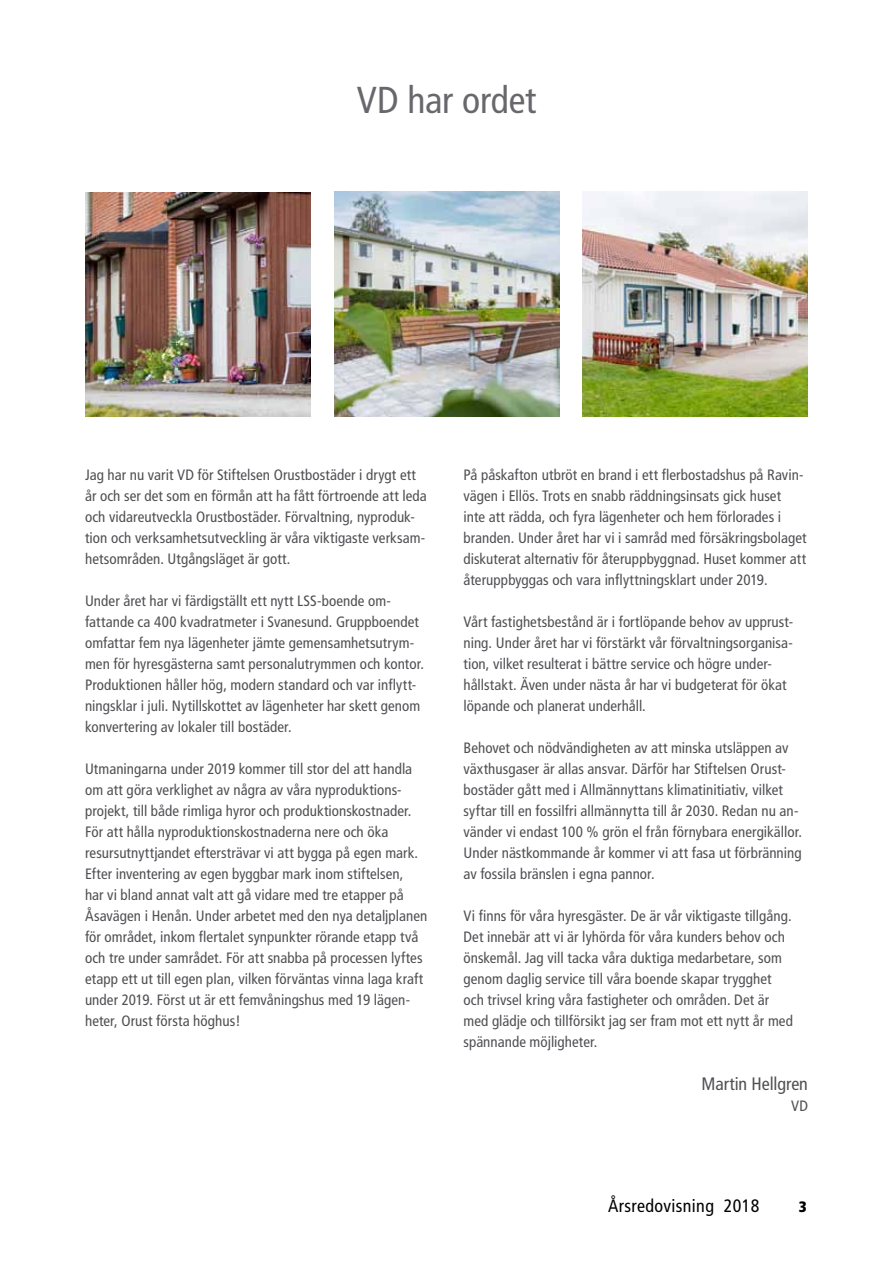
<style>
.page{position:relative;width:893px;height:1263px;background:#fff}
.page>*{position:absolute;margin:0;border:0;box-sizing:border-box;transform-origin:0 0}
.t1{font:condensed 37.5px "Frutiger";letter-spacing:-.01em;color:#68676c}
.t2{font:condensed 18px "Frutiger";letter-spacing:.02em;color:#000}
.t3{font:condensed 18px "Frutiger";letter-spacing:-.005em;color:#504f53}
.t4{font:condensed 15px/21px "Frutiger";letter-spacing:.005em;color:#504f53}
.t5{font:900 condensed 15px "Frutiger";color:#000}
</style>
<div class="page">
<img style="left:85px;top:193px;width:225px;height:224px">
<img style="left:583px;top:191px;width:225px;height:226px">
<img style="left:334px;top:191px;width:225px;height:226px">
<h1 class="t1" style="left:357px;top:78px;width:181px">VD har ordet</h1>
<p class="t4" style="left:85px;top:464px;width:343px">Jag har nu varit VD för Stiftelsen Orustbostäder i drygt ett år och ser det som en förmån att ha fått förtroende att leda och vidareutveckla Orustbostäder. Förvaltning, nyproduk&shy;tion och verksamhetsutveckling är våra viktigaste verksam&shy;hetsområden. Utgångsläget är gott.</p>
<p class="t4" style="left:85px;top:590px;width:341px">Under året har vi färdigställt ett nytt LSS-boende om&shy;fattande ca 400 kvadratmeter i Svanesund. Gruppboendet omfattar fem nya lägenheter jämte gemensamhetsutrym&shy;men för hyresgästerna samt personalutrymmen och kontor.<br>Produktionen håller hög, modern standard och var inflytt&shy;ningsklar i juli. Nytillskottet av lägenheter har skett genom konvertering av lokaler till bostäder.</p>
<p class="t4" style="left:85px;top:758px;width:344px">Utmaningarna under 2019 kommer till stor del att handla om att göra verklighet av några av våra nyproduktions&shy;projekt, till både rimliga hyror och produktionskostnader.<br>För att hålla nyproduktionskostnaderna nere och öka resursutnyttjandet eftersträvar vi att bygga på egen mark.<br>Efter inventering av egen byggbar mark inom stiftelsen,<br>har vi bland annat valt att gå vidare med tre etapper på Åsavägen i Henån. Under arbetet med den nya detaljplanen för området, inkom flertalet synpunkter rörande etapp två och tre under samrådet. För att snabba på processen lyftes etapp ett ut till egen plan, vilken förväntas vinna laga kraft under 2019. Först ut är ett femvåningshus med 19 lägen&shy;heter, Orust första höghus!</p>
<p class="t4" style="left:463px;top:464px;width:344px">På påskafton utbröt en brand i ett flerbostadshus på Ravin&shy;vägen i Ellös. Trots en snabb räddningsinsats gick huset inte att rädda, och fyra lägenheter och hem förlorades i branden. Under året har vi i samråd med försäkringsbolaget diskuterat alternativ för återuppbyggnad. Huset kommer att återuppbyggas och vara inflyttningsklart under 2019.</p>
<p class="t4" style="left:463px;top:611px;width:331px">Vårt fastighetsbestånd är i fortlöpande behov av upprust&shy;ning. Under året har vi förstärkt vår förvaltningsorganisa&shy;tion, vilket resulterat i bättre service och högre under&shy;hållstakt. Även under nästa år har vi budgeterat för ökat löpande och planerat underhåll.</p>
<p class="t4" style="left:463px;top:737px;width:340px">Behovet och nödvändigheten av att minska utsläppen av växthusgaser är allas ansvar. Därför har Stiftelsen Orust&shy;bostäder gått med i Allmännyttans klimatinitiativ, vilket syftar till en fossilfri allmännytta till år 2030. Redan nu an&shy;vänder vi endast 100 % grön el från förnybara energikällor.<br>Under nästkommande år kommer vi att fasa ut förbränning av fossila bränslen i egna pannor.</p>
<p class="t4" style="left:463px;top:905px;width:331px">Vi finns för våra hyresgäster. De är vår viktigaste tillgång.<br>Det innebär att vi är lyhörda för våra kunders behov och önskemål. Jag vill tacka våra duktiga medarbetare, som genom daglig service till våra boende skapar trygghet och trivsel kring våra fastigheter och områden. Det är med glädje och tillförsikt jag ser fram mot ett nytt år med spännande möjligheter.</p>
<p class="t3" style="left:702px;top:1073px;width:108px">Martin Hellgren</p>
<p class="t4" style="left:791px;top:1095px;width:18px">VD</p>
<p class="t2" style="left:608px;top:1195px;width:153px">Årsredovisning 2018</p>
<p class="t5" style="left:799px;top:1197px;width:9px">3</p>
</div>
